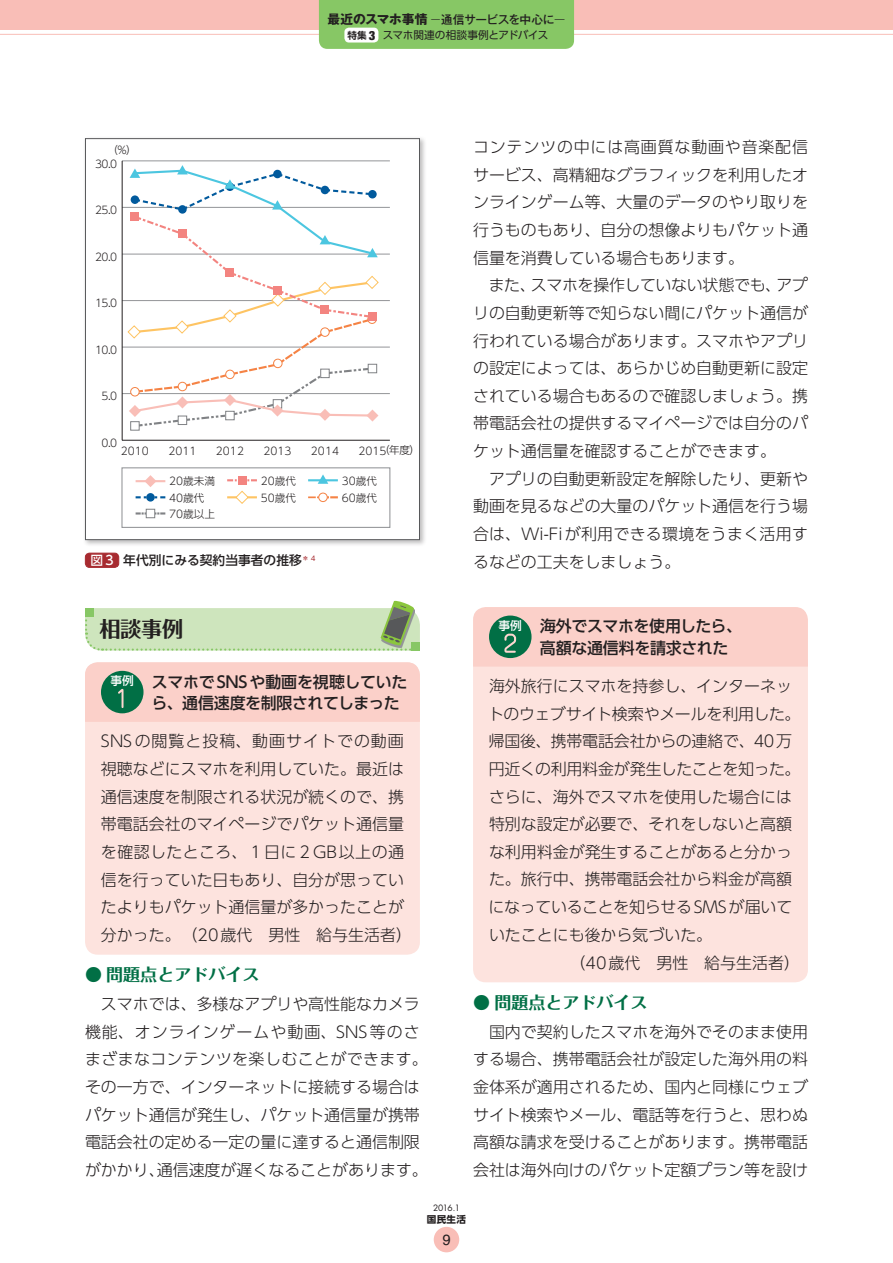
<style>
.page{position:relative;width:893px;height:1263px;background:#fff}
.page>*{position:absolute;margin:0;border:0;box-sizing:border-box;transform-origin:0 0}
.t1{font:700 21.3px "Folk Pro";color:#231f20}
.t2{font:700 16.95px "Folk Pro";color:#016f45}
.t3{font:300 15.9px/27.6px "UD Shin Go Pro";color:#231f20;text-align:justify}
.t4{font:500 15.9px/21.3px "UD Shin Go Pro";letter-spacing:-.02em;color:#231f20}
.t5{font:300 15.9px "UD Shin Go Pro";letter-spacing:-.025em;color:#231f20}
.t6{font:14.85px "Helvetica LT Std";color:#231f20}
.t7{font:500 12.75px "UD Shin Go Pro";color:#231f20}
.t8{font:500 11.7px "Gothic MB101 Pro";letter-spacing:-.035em;color:#231f20}
.t9{font:300 10.65px "UD Shin Go Pro";color:#231f20}
.t10{font:10.65px "UD Shin Go Pro";letter-spacing:-.03em;color:#231f20}
.t11{font:700 9.6px "UD Shin Go Pro";color:#231f20}
.t12{font:8.55px "Futura Std";color:#231f20}
.s1{font-weight:700;font-size:12.75px}
.s2{font-weight:300}
.s3{font-family:"UD Shin Go Pro De";font-weight:700;font-size:9.6px}
.s4{font-family:"Helvetica Neue LT Std";font-weight:900;font-stretch:condensed;font-size:12.75px}
.s5{color:#fff}
.s6{font-size:11.7px;color:#fff}
</style>
<div class="page">
<div style="left:0;top:0;width:893px;height:30px;background:#f9beb7"></div>
<hr style="left:0;top:34px;width:893px;height:1px;background:#f9beb7">
<div style="left:319px;top:0;width:255px;height:49px;background:#87c765"></div>
<div style="left:344px;top:28px;width:34px;height:15px;background:#fff;border-radius:4px"></div>
<div style="left:434px;top:1227px;width:25px;height:25px;background:#f9beb7;border-radius:50%"></div>
<div style="left:473px;top:651px;width:335px;height:331px;background:#fde3de;border-radius:13px"></div>
<div style="left:85px;top:662px;width:335px;height:293px;background:#fde3de;border-radius:13px"></div>
<svg style="left:473px;top:607px;width:335px;height:59px;background:#eac9c0"></svg>
<svg style="left:85px;top:600px;width:335px;height:51px"></svg>
<svg style="left:85px;top:662px;width:335px;height:60px;background:#e9c9c0"></svg>
<div style="left:85px;top:553px;width:34px;height:14px;background:#a72b30;border-radius:4px"></div>
<div style="left:85px;top:553px;width:34px;height:15px;border:1px solid #a72b30;border-radius:4px"></div>
<div style="left:82px;top:136px;width:344px;height:411px;background:#231f20;opacity:.3"></div>
<div style="left:85px;top:139px;width:334px;height:401px;background:#fff"></div>
<hr style="left:122px;top:161px;width:268px;height:1px;background:#939598">
<hr style="left:122px;top:207px;width:268px;height:1px;background:#939598">
<hr style="left:122px;top:254px;width:268px;height:1px;background:#939598">
<hr style="left:122px;top:300px;width:268px;height:1px;background:#939598">
<hr style="left:122px;top:347px;width:268px;height:1px;background:#939598">
<hr style="left:122px;top:393px;width:268px;height:1px;background:#939598">
<hr style="left:122px;top:161px;width:1px;height:279px;background:#231f20">
<hr style="left:122px;top:440px;width:268px;height:1px;background:#231f20">
<div style="left:121px;top:467px;width:269px;height:61px;border:1px solid #939598"></div>
<svg style="left:144px;top:475px;width:12px;height:12px"></svg>
<hr style="left:136px;top:480px;width:29px;height:2px;background:#f9beb7">
<svg style="left:227px;top:479px;width:10px;height:2px"></svg>
<svg style="left:247px;top:479px;width:10px;height:2px"></svg>
<div style="left:238px;top:476px;width:8px;height:9px;background:#f38480"></div>
<hr style="left:308px;top:479px;width:30px;height:2px;background:#4cc6e0">
<svg style="left:318px;top:474px;width:10px;height:10px"></svg>
<svg style="left:136px;top:496px;width:10px;height:2px"></svg>
<svg style="left:155px;top:496px;width:10px;height:2px"></svg>
<div style="left:146px;top:493px;width:9px;height:9px;background:#015a9d;border-radius:50%"></div>
<hr style="left:227px;top:496px;width:30px;height:2px;background:#fec463">
<svg style="left:235px;top:490px;width:14px;height:14px"></svg>
<svg style="left:308px;top:496px;width:10px;height:2px"></svg>
<svg style="left:328px;top:496px;width:10px;height:2px"></svg>
<div style="left:318px;top:493px;width:10px;height:9px;border:1px solid #f58345;border-radius:50%"></div>
<svg style="left:136px;top:512px;width:29px;height:2px"></svg>
<div style="left:146px;top:509px;width:9px;height:9px;background:#fff"></div>
<div style="left:146px;top:509px;width:9px;height:9px;border:1px solid #808285"></div>
<div style="left:130px;top:421px;width:10px;height:10px;border:1px solid #808285"></div>
<svg style="left:127px;top:165px;width:252px;height:263px"></svg>
<div style="left:85px;top:138px;width:335px;height:402px;border:1px solid #57585a"></div>
<p class="t8" style="left:328px;top:10px;width:239px"><span class="s1">最近のスマホ事情</span> <span class="s2">−</span>通信サービスを中心に<span class="s2">ー</span></p>
<p class="t10" style="left:348px;top:27px;width:202px"><span class="s3">特集</span> <span class="s4">3</span> スマホ関連の相談事例とアドバイス</p>
<p class="t9" style="left:108px;top:141px;width:31px">（%）</p>
<p class="t9" style="left:95px;top:155px;width:24px">30.0</p>
<p class="t9" style="left:95px;top:202px;width:24px">25.0</p>
<p class="t9" style="left:95px;top:248px;width:24px">20.0</p>
<p class="t9" style="left:95px;top:295px;width:24px">15.0</p>
<p class="t9" style="left:95px;top:341px;width:24px">10.0</p>
<p class="t9" style="left:102px;top:388px;width:17px">5.0</p>
<p class="t9" style="left:102px;top:434px;width:17px">0.0</p>
<p class="t9" style="left:379px;top:441px;width:42px">（年度）</p>
<p class="t9" style="left:121px;top:442px;width:30px">2010</p>
<p class="t9" style="left:168px;top:442px;width:30px">2011</p>
<p class="t9" style="left:216px;top:442px;width:30px">2012</p>
<p class="t9" style="left:263px;top:442px;width:30px">2013</p>
<p class="t9" style="left:311px;top:442px;width:30px">2014</p>
<p class="t9" style="left:358px;top:442px;width:30px">2015</p>
<p class="t9" style="left:169px;top:473px;width:47px">20歳未満</p>
<p class="t9" style="left:261px;top:472px;width:37px">20歳代</p>
<p class="t9" style="left:342px;top:472px;width:37px">30歳代</p>
<p class="t9" style="left:169px;top:489px;width:37px">40歳代</p>
<p class="t9" style="left:261px;top:489px;width:37px">50歳代</p>
<p class="t9" style="left:342px;top:489px;width:37px">60歳代</p>
<p class="t9" style="left:169px;top:505px;width:47px">70歳以上</p>
<p class="t7" style="left:90px;top:550px;width:228px"><span class="s5">図３</span>年代別にみる契約当事者の推移<sup>＊４</sup></p>
<p class="t3" style="left:473px;top:133px;width:336px">コンテンツの中には高画質な動画や音楽配信サービス、高精細なグラフィックを利用したオンラインゲーム等、大量のデータのやり取りを行うものもあり、自分の想像よりもパケット通信量を消費している場合もあります。</p>
<p class="t3" style="left:473px;top:271px;width:336px;text-indent:16px">また、スマホを操作していない状態でも、アプリの自動更新等で知らない間にパケット通信が行われている場合があります。スマホやアプリの設定によっては、あらかじめ自動更新に設定されている場合もあるので確認しましょう。携帯電話会社の提供するマイページでは自分のパケット通信量を確認することができます。</p>
<p class="t3" style="left:473px;top:464px;width:336px;text-indent:16px">アプリの自動更新設定を解除したり、更新や動画を見るなどの大量のパケット通信を行う場合は、Wi-Fiが利用できる環境をうまく活用するなどの工夫をしましょう。</p>
<h1 class="t1" style="left:99px;top:611px;width:86px">相談事例</h1>
<p class="t4" style="left:151px;top:670px;width:257px;text-indent:-41px"><span class="s6">事例</span> スマホでSNSや動画を視聴していたら、通信速度を制限されてしまった</p>
<p class="t3" style="left:101px;top:727px;width:312px;text-align:left">SNSの閲覧と投稿、動画サイトでの動画視聴などにスマホを利用していた。最近は通信速度を制限される状況が続くので、携帯電話会社のマイページでパケット通信量を確認したところ、１日に２GB以上の通信を行っていた日もあり、自分が思っていたよりもパケット通信量が多かったことが分かった。（20歳代　男性　給与生活者）</p>
<p class="t2" style="left:85px;top:960px;width:176px">● 問題点とアドバイス</p>
<p class="t3" style="left:85px;top:989px;width:344px;text-align:center">スマホでは、多様なアプリや高性能なカメラ<br>機能、オンラインゲームや動画、SNS等のさまざまなコンテンツを楽しむことができます。その一方で、インターネットに接続する場合はパケット通信が発生し、パケット通信量が携帯電話会社の定める一定の量に達すると通信制限がかかり、通信速度が遅くなることがあります。</p>
<p class="t4" style="left:540px;top:615px;width:204px;text-indent:-41px"><span class="s6">事例</span> 海外でスマホを使用したら、高額な通信料を請求された</p>
<p class="t3" style="left:489px;top:672px;width:304px">海外旅行にスマホを持参し、インターネッ</p>
<p class="t3" style="left:488px;top:699px;width:314px">トのウェブサイト検索やメールを利用した。</p>
<p class="t3" style="left:489px;top:727px;width:305px">帰国後、携帯電話会社からの連絡で、40万</p>
<p class="t5" style="left:489px;top:756px;width:313px">円近くの利用料金が発生したことを知った。</p>
<p class="t3" style="left:489px;top:782px;width:304px">さらに、海外でスマホを使用した場合には</p>
<p class="t3" style="left:489px;top:810px;width:304px">特別な設定が必要で、それをしないと高額</p>
<p class="t3" style="left:489px;top:837px;width:304px">な利用料金が発生することがあると分かっ</p>
<p class="t3" style="left:489px;top:865px;width:304px">た。旅行中、携帯電話会社から料金が高額</p>
<p class="t3" style="left:489px;top:893px;width:305px">になっていることを知らせるSMSが届いて</p>
<p class="t3" style="left:489px;top:920px;width:225px">いたことにも後から気づいた。</p>
<p class="t3" style="left:570px;top:948px;width:232px">（40歳代　男性　給与生活者）</p>
<p class="t2" style="left:473px;top:988px;width:176px">● 問題点とアドバイス</p>
<p class="t3" style="left:473px;top:1017px;width:336px;text-indent:16px">国内で契約したスマホを海外でそのまま使用する場合、携帯電話会社が設定した海外用の料金体系が適用されるため、国内と同様にウェブサイト検索やメール、電話等を行うと、思わぬ高額な請求を受けることがあります。携帯電話会社は海外向けのパケット定額プラン等を設け</p>
<p class="t12" style="left:433px;top:1202px;width:28px">2016.1</p>
<p class="t11" style="left:427px;top:1211px;width:41px">国民生活</p>
<p class="t6" style="left:442px;top:1231px;width:10px">9</p>
</div>
